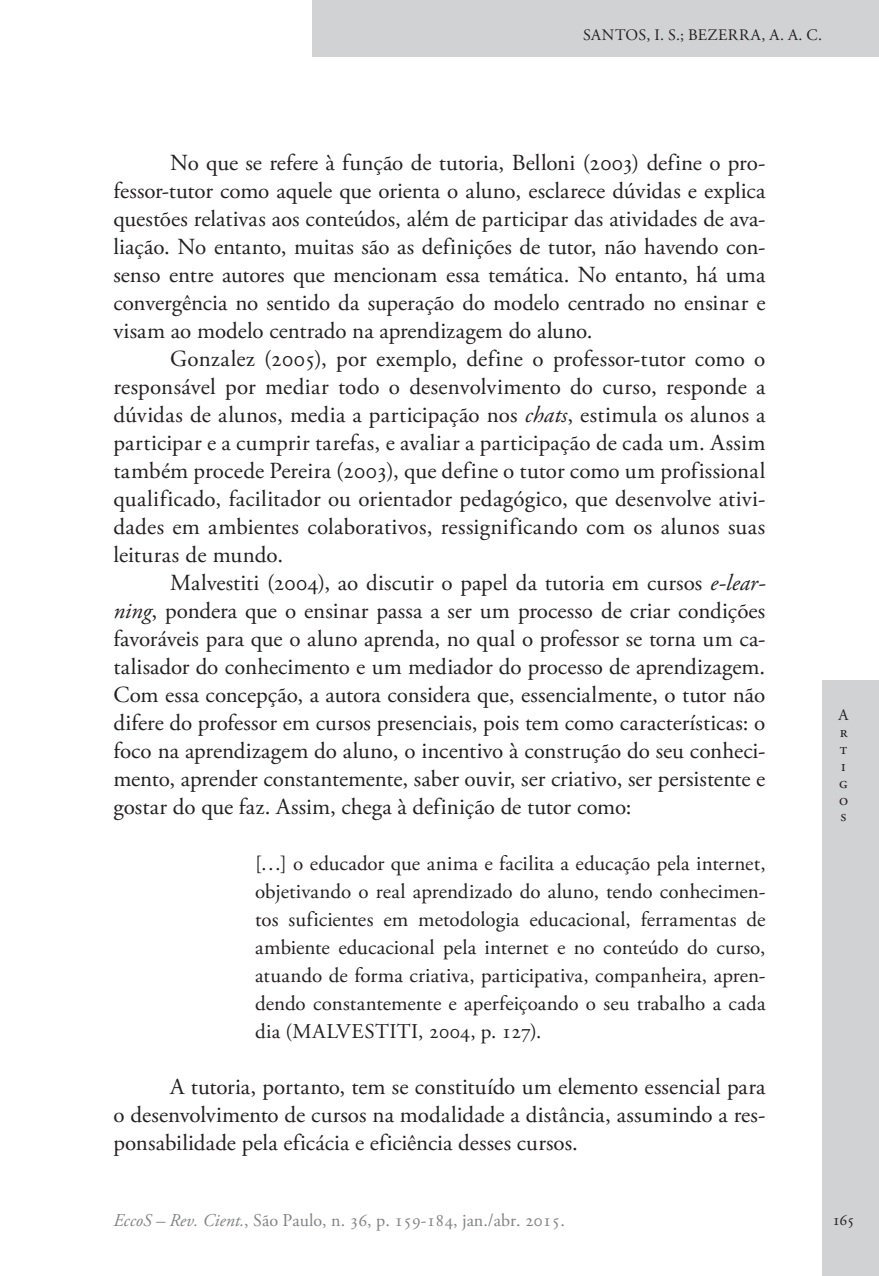
<style>
.page{position:relative;width:879px;height:1276px;background:#fff}
.page>*{position:absolute;margin:0;border:0;box-sizing:border-box;transform-origin:0 0}
.Ec_Normal{font:23px/28px "Adobe Garamond Pro";letter-spacing:-.005em;color:#231f20;text-align:justify}
.Ec_Normal_-_citação{font:21px/28px "Adobe Garamond Pro";letter-spacing:.005em;color:#231f20;text-align:justify}
.t1{font:18px "Adobe Garamond Pro";color:#808285}
.t2{font:16px/16.8px "Adobe Garamond Pro";letter-spacing:.02em;color:#231f20}
.s1{font-style:italic}
</style>
<div class="page">
<div style="left:312px;top:0;width:567px;height:57px;background:#d1d2d4"></div>
<div style="left:822px;top:680px;width:57px;height:596px;background:#d1d2d4"></div>
<p class="t2" style="left:583px;top:27px;width:241px">SANTOS, I. S.; BEZERRA, A. A. C.</p>
<p class="Ec_Normal" style="left:113px;top:150px;width:654px;text-indent:57px">No que se refere à função de tutoria, Belloni (2003) define o pro&shy;fessor-tutor como aquele que orienta o aluno, esclarece dúvidas e explica questões relativas aos conteúdos, além de participar das atividades de ava&shy;liação. No entanto, muitas são as definições de tutor, não havendo con&shy;senso entre autores que mencionam essa temática. No entanto, há uma convergência no sentido da superação do modelo centrado no ensinar e visam ao modelo centrado na aprendizagem do aluno.</p>
<p class="Ec_Normal" style="left:113px;top:346px;width:654px;text-indent:57px">Gonzalez (2005), por exemplo, define o professor-tutor como o responsável por mediar todo o desenvolvimento do curso, responde a dúvidas de alunos, media a participação nos <span class="s1">chats</span>, estimula os alunos a participar e a cumprir tarefas, e avaliar a participação de cada um. Assim também procede Pereira (2003), que define o tutor como um profissional qualificado, facilitador ou orientador pedagógico, que desenvolve ativi&shy;dades em ambientes colaborativos, ressignificando com os alunos suas leituras de mundo.</p>
<p class="Ec_Normal" style="left:113px;top:570px;width:653px;text-indent:57px">Malvestiti (2004), ao discutir o papel da tutoria em cursos <span class="s1">e-lear&shy;ning</span>, pondera que o ensinar passa a ser um processo de criar condições favoráveis para que o aluno aprenda, no qual o professor se torna um ca&shy;talisador do conhecimento e um mediador do processo de aprendizagem.<br>Com essa concepção, a autora considera que, essencialmente, o tutor não difere do professor em cursos presenciais, pois tem como características: o foco na aprendizagem do aluno, o incentivo à construção do seu conheci&shy;mento, aprender constantemente, saber ouvir, ser criativo, ser persistente e gostar do que faz. Assim, chega à definição de tutor como:</p>
<p class="Ec_Normal_-_citação" style="left:255px;top:850px;width:512px">[…] o educador que anima e facilita a educação pela internet, objetivando o real aprendizado do aluno, tendo conhecimen&shy;tos suficientes em metodologia educacional, ferramentas de ambiente educacional pela internet e no conteúdo do curso, atuando de forma criativa, participativa, companheira, apren&shy;dendo constantemente e aperfeiçoando o seu trabalho a cada dia (MALVESTITI, 2004, p. 127).</p>
<p class="Ec_Normal" style="left:113px;top:1074px;width:654px;text-indent:57px">A tutoria, portanto, tem se constituído um elemento essencial para o desenvolvimento de cursos na modalidade a distância, assumindo a res&shy;ponsabilidade pela eficácia e eficiência desses cursos.</p>
<p class="t2" style="left:838px;top:707px;width:11px">A r t i g o s</p>
<p class="t1" style="left:113px;top:1209px;width:453px"><span class="s1">EccoS – Rev. Cient.</span>, São Paulo, n. 36, p. 159-184, jan./abr. 2015.</p>
<p class="t2" style="left:832px;top:1212px;width:24px">165</p>
</div>
